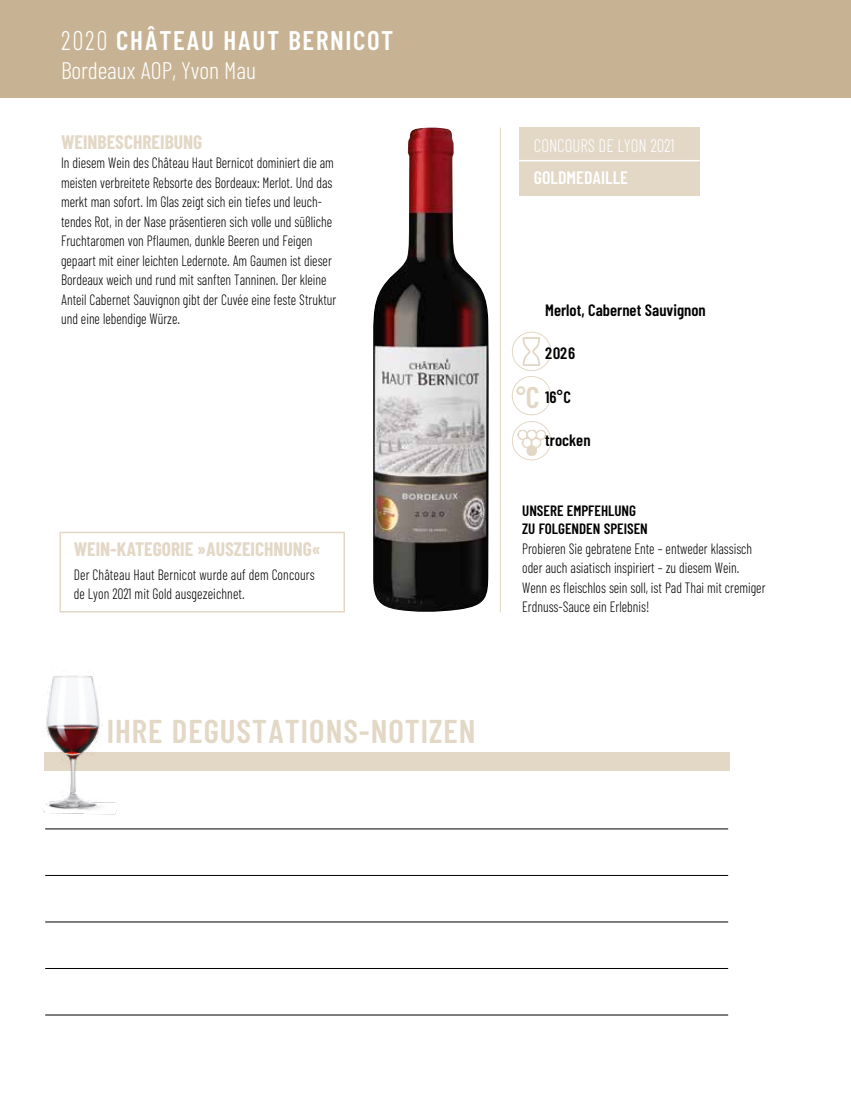
<style>
.page{position:relative;width:851px;height:1106px;background:#fff}
.page>*{position:absolute;margin:0;border:0;box-sizing:border-box;transform-origin:0 0}
.t1{font:600 33px "Barlow Condensed";letter-spacing:.03em;color:#e3d7c6}
.t2{font:600 27px "Barlow Condensed";letter-spacing:.06em;color:#fff}
.t3{font:600 27px "Barlow Condensed";color:#e3d7c6}
.t4{font:300 24px "Barlow Condensed";letter-spacing:-.005em;color:#fff}
.t5{font:700 19.5px "Barlow Condensed";color:#e3d7c6}
.t6{font:300 18.15px "Barlow Condensed";color:#fff;scale:.93 1}
.t7{font:600 18px "Barlow Condensed";color:#fff}
.t8{font:600 16.5px "Barlow Condensed";color:#000}
.t9{font:300 15px/19.5px "Barlow Condensed";color:#000;scale:.9 1}
.t10{font:600 15px/18px "Barlow Condensed";color:#000}
.s1{font-weight:300}
.s2{font-size:30px}
</style>
<div class="page">
<img style="left:522px;top:337px;width:19px;height:28px">
<div style="left:512px;top:332px;width:39px;height:39px;border:1px solid #e3d7c6;border-radius:50%"></div>
<img style="left:514px;top:429px;width:34px;height:27px">
<div style="left:512px;top:421px;width:39px;height:39px;border:1px solid #e3d7c6;border-radius:50%"></div>
<div style="left:512px;top:376px;width:39px;height:39px;border:1px solid #e3d7c6;border-radius:50%"></div>
<div style="left:0;top:0;width:850px;height:98px;background:#c7b393"></div>
<hr style="left:45px;top:828px;width:683px;height:1px;background:#000">
<hr style="left:45px;top:875px;width:683px;height:1px;background:#000">
<hr style="left:45px;top:921px;width:683px;height:1px;background:#000">
<hr style="left:45px;top:968px;width:683px;height:1px;background:#000">
<hr style="left:45px;top:1014px;width:683px;height:1px;background:#000">
<hr style="left:500px;top:128px;width:1px;height:484px;background:#e3d7c6">
<div style="left:44px;top:752px;width:685px;height:18px;background:#e3d7c6"></div>
<div style="left:519px;top:128px;width:180px;height:68px;background:#e3d7c6"></div>
<hr style="left:512px;top:160px;width:227px;height:1px;background:#fff">
<div style="left:59px;top:531px;width:286px;height:81px;border:2px solid #e3d7c6"></div>
<img style="left:43px;top:672px;width:90px;height:143px">
<img style="left:373px;top:127px;width:116px;height:485px">
<h2 class="t2" style="left:61px;top:23px;width:334px"><span class="s1">2020</span> CHÂTEAU HAUT BERNICOT</h2>
<h3 class="t4" style="left:61px;top:55px;width:196px">Bordeaux AOP, Yvon Mau</h3>
<h3 class="t5" style="left:61px;top:129px;width:143px">WEINBESCHREIBUNG</h3>
<p class="t9" style="left:61px;top:153px;width:307px">In diesem Wein des Château Haut Bernicot dominiert die am meisten verbreitete Rebsorte des Bordeaux: Merlot. Und das merkt man sofort. Im Glas zeigt sich ein tiefes und leuch&shy;tendes Rot, in der Nase präsentieren sich volle und süßliche Fruchtaromen von Pflaumen, dunkle Beeren und Feigen gepaart mit einer leichten Ledernote. Am Gaumen ist dieser Bordeaux weich und rund mit sanften Tanninen. Der kleine Anteil Cabernet Sauvignon gibt der Cuvée eine feste Struktur und eine lebendige Würze.</p>
<h3 class="t5" style="left:74px;top:536px;width:248px">WEIN-KATEGORIE »AUSZEICHNUNG«</h3>
<p class="t9" style="left:74px;top:564px;width:269px">Der Château Haut Bernicot wurde auf dem Concours de Lyon 2021 mit Gold ausgezeichnet.</p>
<p class="t6" style="left:534px;top:134px;width:153px">CONCOURS DE LYON 2021</p>
<p class="t7" style="left:534px;top:167px;width:96px">GOLDMEDAILLE</p>
<p class="t8" style="left:545px;top:299px;width:162px">Merlot, Cabernet Sauvignon</p>
<p class="t8" style="left:545px;top:343px;width:31px">2026</p>
<p class="t8" style="left:545px;top:386px;width:27px">16°C</p>
<p class="t8" style="left:545px;top:430px;width:47px">trocken</p>
<h2 class="t3" style="left:516px;top:381px;width:25px">°<span class="s2">C</span></h2>
<p class="t10" style="left:522px;top:501px;width:127px">UNSERE EMPFEHLUNG<br>ZU FOLGENDEN SPEISEN</p>
<p class="t9" style="left:522px;top:538px;width:272px">Probieren Sie gebratene Ente – entweder klassisch oder auch asiatisch inspiriert – zu diesem Wein.<br>Wenn es fleischlos sein soll, ist Pad Thai mit cremiger Erdnuss-Sauce ein Erlebnis!</p>
<h1 class="t1" style="left:107px;top:710px;width:370px">IHRE DEGUSTATIONS-NOTIZEN</h1>
</div>
